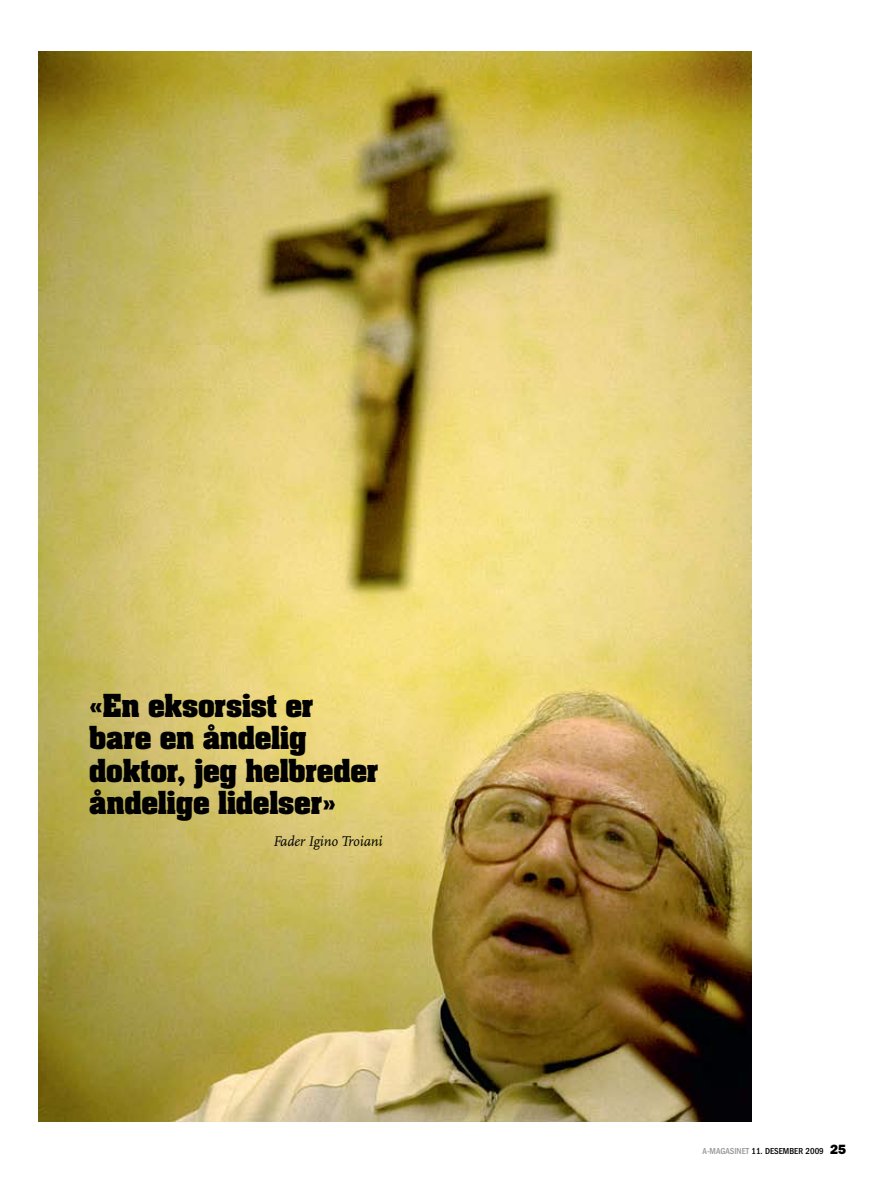
<style>
.page{position:relative;width:893px;height:1183px;background:#fff}
.page>*{position:absolute;margin:0;border:0;box-sizing:border-box;transform-origin:0 0}
.t1{font:700 27px/32.4px "Aachen Std";letter-spacing:-.01em;color:#000}
.t2{font:italic 14.7px "Scala";letter-spacing:-.01em;color:#000}
.t3{font:500 condensed 9px "ITC Franklin Gothic Std";color:#000}
.s1{color:#939598}
.s2{font-family:"ITC Franklin Gothic Std Hvy";font-weight:400;font-stretch:normal;font-size:13.5px}
</style>
<div class="page">
<img style="left:38px;top:51px;width:713px;height:1069px">
<p class="t1" style="left:89px;top:689px;width:291px">«En eksorsist er bare en åndelig doktor, jeg helbreder åndelige lidelser»</p>
<p class="t2" style="left:273px;top:833px;width:111px">Fader Igino Troiani</p>
<p class="t3" style="left:702px;top:1145px;width:145px"><span class="s1">A-MAGASINET</span> 11. DESEMBER 2009 <span class="s2">25</span></p>
</div>
